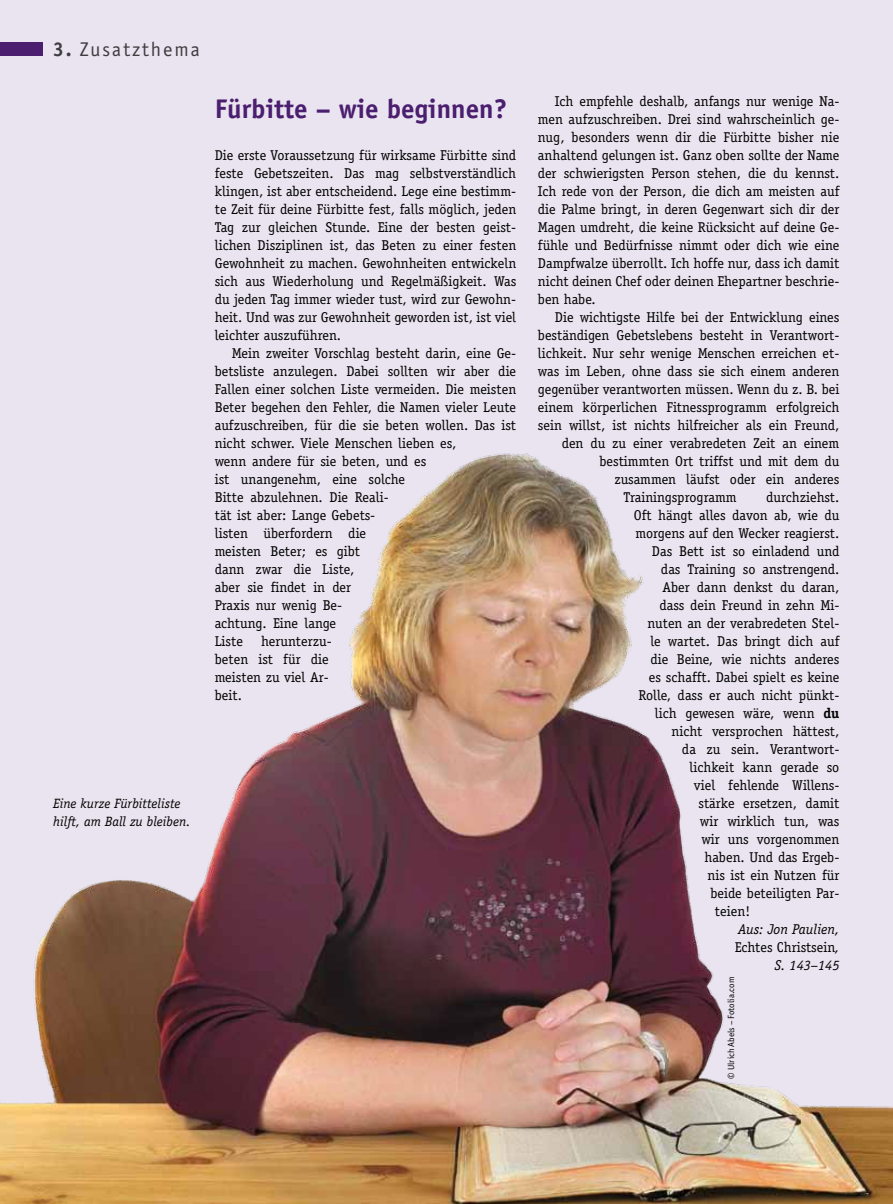
<style>
.page{position:relative;width:893px;height:1204px;background:#fff}
.page>*{position:absolute;margin:0;border:0;box-sizing:border-box;transform-origin:0 0}
.t1{font:700 27px "Officina Sans";color:#4b1e70}
.t2{font:19.8px "Officina San ITC";letter-spacing:.1em;color:#3e3d40}
.t3{font:14.25px/18px "Officina Serif";color:#000;text-align:justify}
.t4{font:italic 14.25px/18px "Officina Serif";color:#000;text-align:right}
.t5{font:italic 13.5px/18px "Officina Serif";color:#000}
.t6{font:9px "Officina San ITC";color:#000}
.s1{font-weight:700}
.s2{font-style:normal}
</style>
<div class="page">
<div style="left:0;top:0;width:893px;height:1203px;background:#e9e4ef"></div>
<img style="left:0;top:453px;width:893px;height:750px">
<div style="left:0;top:43px;width:43px;height:13px;background:#4b1e70"></div>
<h2 class="t2" style="left:53px;top:38px;width:148px"><span class="s1">3.</span> Zusatzthema</h2>
<h1 class="t1" style="left:215px;top:92px;width:294px">Fürbitte – wie beginnen?</h1>
<p class="t3" style="left:215px;top:146px;width:303px">Die erste Voraussetzung für wirksame Fürbitte sind feste Gebetszeiten. Das mag selbstverständlich klingen, ist aber entscheidend. Lege eine bestimm&shy;te Zeit für deine Fürbitte fest, falls möglich, jeden Tag zur gleichen Stunde. Eine der besten geist&shy;lichen Disziplinen ist, das Beten zu einer festen Gewohnheit zu machen. Gewohnheiten entwickeln sich aus Wiederholung und Regelmäßigkeit. Was du jeden Tag immer wieder tust, wird zur Gewohn&shy;heit. Und was zur Gewohnheit geworden ist, ist viel leichter auszuführen.</p>
<p class="t3" style="left:215px;top:344px;width:303px;text-align:left;text-indent:17px">Mein zweiter Vorschlag besteht darin, eine Ge&shy;betsliste anzulegen. Dabei sollten wir aber die<br>Fallen einer solchen Liste vermeiden. Die meisten<br>Beter begehen den Fehler, die Namen vieler Leute aufzuschreiben, für die sie beten wollen. Das ist nicht schwer. Viele Menschen lieben es,<br>wenn andere für sie beten, und es<br>ist unangenehm, eine solche<br>Bitte abzulehnen. Die Reali-<br>tät ist aber: Lange Gebets-<br>listen überfordern die<br>meisten Beter; es gibt<br>dann zwar die Liste,<br>aber sie findet in der<br>Praxis nur wenig Be-<br>achtung. Eine lange<br>Liste</p>
<p class="t3" style="left:215px;top:632px;width:118px;text-align:left;text-indent:47px">herunterzu&shy;beten ist für die meisten zu viel Ar&shy;beit.</p>
<p class="t5" style="left:53px;top:795px;width:139px">Eine kurze Fürbitteliste hilft, am Ball zu bleiben.</p>
<p class="t3" style="left:538px;top:92px;width:303px;text-indent:17px">Ich empfehle deshalb, anfangs nur wenige Na&shy;men aufzuschreiben. Drei sind wahrscheinlich ge&shy;nug, besonders wenn dir die Fürbitte bisher nie anhaltend gelungen ist. Ganz oben sollte der Name der schwierigsten Person stehen, die du kennst.<br>Ich rede von der Person, die dich am meisten auf die Palme bringt, in deren Gegenwart sich dir der Magen umdreht, die keine Rücksicht auf deine Ge&shy;fühle und Bedürfnisse nimmt oder dich wie eine Dampfwalze überrollt. Ich hoffe nur, dass ich damit nicht deinen Chef oder deinen Ehepartner beschrie&shy;ben habe.</p>
<p class="t3" style="left:555px;top:308px;width:286px">Die wichtigste Hilfe bei der Entwicklung eines</p>
<p class="t3" style="left:538px;top:326px;width:303px">beständigen Gebetslebens besteht in Verantwort-</p>
<p class="t3" style="left:538px;top:344px;width:303px">lichkeit. Nur sehr wenige Menschen erreichen et-</p>
<p class="t3" style="left:538px;top:362px;width:303px">was im Leben, ohne dass sie sich einem anderen</p>
<p class="t3" style="left:538px;top:380px;width:303px">gegenüber verantworten müssen. Wenn du z. B. bei</p>
<p class="t3" style="left:538px;top:398px;width:303px">einem körperlichen Fitnessprogramm erfolgreich</p>
<p class="t3" style="left:538px;top:416px;width:303px">sein willst, ist nichts hilfreicher als ein Freund,</p>
<p class="t3" style="left:562px;top:434px;width:279px">den du zu einer verabredeten Zeit an einem</p>
<p class="t3" style="left:599px;top:452px;width:242px">bestimmten Ort triffst und mit dem du</p>
<p class="t3" style="left:614px;top:470px;width:227px">zusammen läufst oder ein anderes</p>
<p class="t3" style="left:623px;top:488px;width:115px">Trainingsprogramm</p>
<p class="t3" style="left:766px;top:488px;width:75px">durchziehst.</p>
<p class="t3" style="left:634px;top:506px;width:207px">Oft hängt alles davon ab, wie du</p>
<p class="t3" style="left:635px;top:524px;width:205px">morgens auf den Wecker reagierst.</p>
<p class="t3" style="left:652px;top:542px;width:189px">Das Bett ist so einladend und</p>
<p class="t3" style="left:661px;top:560px;width:180px">das Training so anstrengend.</p>
<p class="t3" style="left:662px;top:578px;width:178px">Aber dann denkst du daran,</p>
<p class="t3" style="left:659px;top:596px;width:181px">dass dein Freund in zehn Mi-</p>
<p class="t3" style="left:647px;top:614px;width:193px">nuten an der verabredeten Stel-</p>
<p class="t3" style="left:650px;top:632px;width:190px">le wartet. Das bringt dich auf</p>
<p class="t3" style="left:650px;top:650px;width:190px">die Beine, wie nichts anderes</p>
<p class="t3" style="left:649px;top:668px;width:192px">es schafft. Dabei spielt es keine</p>
<p class="t3" style="left:638px;top:686px;width:202px">Rolle, dass er auch nicht pünkt-</p>
<p class="t3" style="left:655px;top:704px;width:186px">lich gewesen wäre, wenn <span class="s1">du</span></p>
<p class="t3" style="left:671px;top:722px;width:169px">nicht versprochen hättest,</p>
<p class="t3" style="left:682px;top:740px;width:159px">da zu sein. Verantwort-</p>
<p class="t3" style="left:689px;top:758px;width:151px">lichkeit kann gerade so</p>
<p class="t3" style="left:694px;top:776px;width:147px">viel fehlende Willens-</p>
<p class="t3" style="left:698px;top:794px;width:143px">stärke ersetzen, damit</p>
<p class="t3" style="left:700px;top:812px;width:141px">wir wirklich tun, was</p>
<p class="t3" style="left:701px;top:830px;width:139px">wir uns vorgenommen</p>
<p class="t3" style="left:704px;top:848px;width:136px">haben. Und das Ergeb-</p>
<p class="t3" style="left:707px;top:866px;width:133px">nis ist ein Nutzen für</p>
<p class="t3" style="left:710px;top:884px;width:131px">beide beteiligten Par-</p>
<p class="t3" style="left:715px;top:902px;width:37px">teien!</p>
<p class="t4" style="left:735px;top:920px;width:106px">Aus: Jon Paulien,<br><span class="s2">Echtes Christsein</span>,<br>S. 143–145</p>
<p class="t6" style="left:726px;top:1078px;width:103px;rotate:-90deg">© Ulrich Abels – Fotolia.com</p>
</div>
